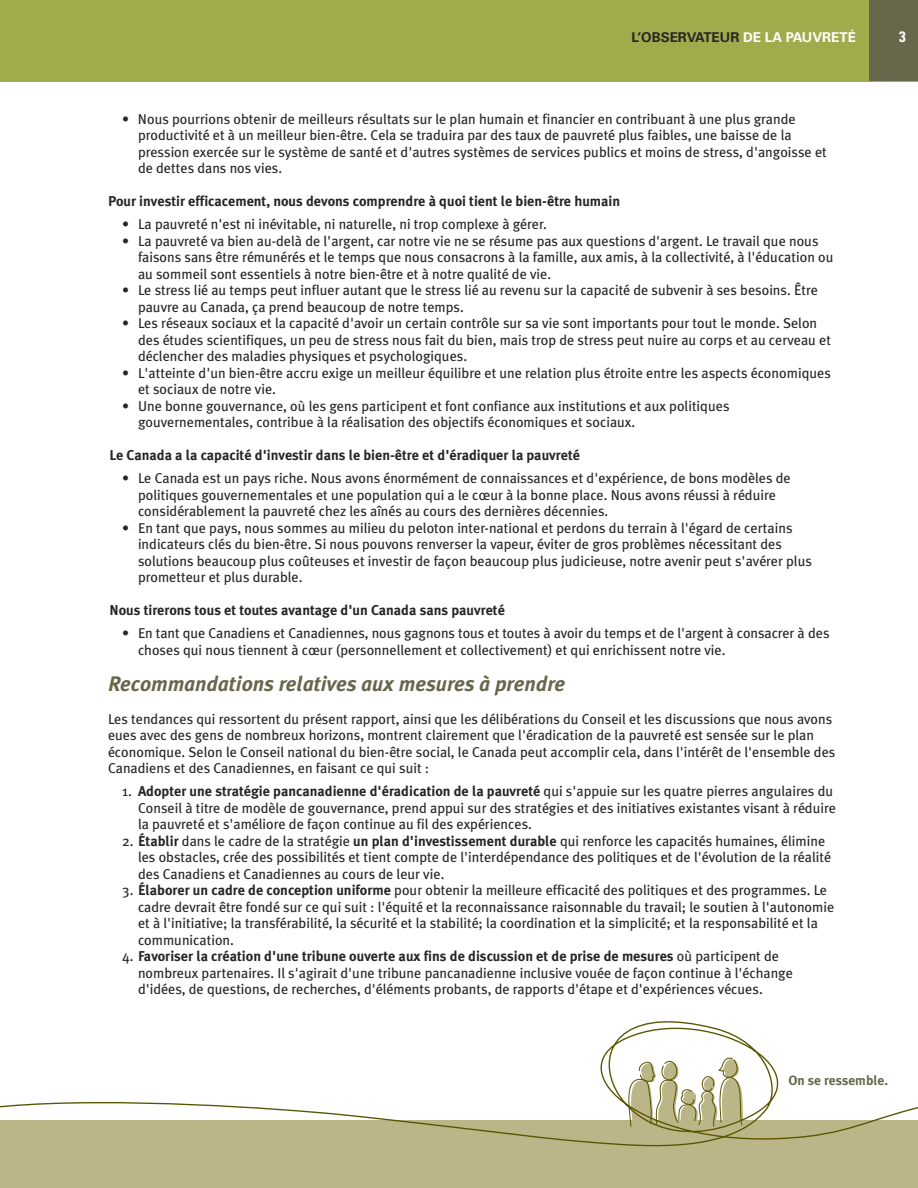
<style>
.page{position:relative;width:918px;height:1188px;background:#fff}
.page>*{position:absolute;margin:0;border:0;box-sizing:border-box;transform-origin:0 0}
.t1{font:italic 700 21px "Meta Plus";color:#68674b}
.t2{font:700 condensed 15px "Univers LT Std";color:#fff}
.t3{font:14.25px/16.5px "Meta Plus";color:#272627}
.t4{font:700 14.25px "Meta Plus";color:#272627}
.t5{font:700 13.5px "Univers LT Std";color:#272627}
.t6{font:700 13.5px "Meta Plus";color:#68674b}
.s1{color:#fff}
.s2{font-weight:700}
</style>
<div class="page">
<div style="left:0;top:0;width:918px;height:81px;background:#a2ab4b"></div>
<div style="left:869px;top:0;width:49px;height:81px;background:#68674b"></div>
<div style="left:0;top:1121px;width:918px;height:67px;background:#bbb687"></div>
<svg style="left:0;top:1021px;width:918px;height:126px"></svg>
<div style="left:786px;top:1057px;width:132px;height:39px;background:#fff"></div>
<p class="t5" style="left:632px;top:33px;width:226px">L’OBSERVATEUR <span class="s1">DE LA PAUVRETÉ</span></p>
<p class="t2" style="left:899px;top:31px;width:8px">3</p>
<p class="t3" style="left:138px;top:111px;width:690px;text-indent:-16px">• Nous pourrions obtenir de meilleurs résultats sur le plan humain et financier en contribuant à une plus grande productivité et à un meilleur bien-être. Cela se traduira par des taux de pauvreté plus faibles, une baisse de la pression exercée sur le système de santé et d'autres systèmes de services publics et moins de stress, d'angoisse et de dettes dans nos vies.</p>
<p class="t4" style="left:108px;top:193px;width:514px">Pour investir efficacement, nous devons comprendre à quoi tient le bien-être humain</p>
<p class="t3" style="left:122px;top:216px;width:426px">• La pauvreté n'est ni inévitable, ni naturelle, ni trop complexe à gérer.</p>
<p class="t3" style="left:138px;top:233px;width:697px;text-indent:-16px">• La pauvreté va bien au-delà de l'argent, car notre vie ne se résume pas aux questions d'argent. Le travail que nous faisons sans être rémunérés et le temps que nous consacrons à la famille, aux amis, à la collectivité, à l'éducation ou au sommeil sont essentiels à notre bien-être et à notre qualité de vie.</p>
<p class="t3" style="left:138px;top:282px;width:681px;text-indent:-16px">• Le stress lié au temps peut influer autant que le stress lié au revenu sur la capacité de subvenir à ses besoins. Être pauvre au Canada, ça prend beaucoup de notre temps.</p>
<p class="t3" style="left:138px;top:315px;width:695px;text-indent:-16px">• Les réseaux sociaux et la capacité d'avoir un certain contrôle sur sa vie sont importants pour tout le monde. Selon des études scientifiques, un peu de stress nous fait du bien, mais trop de stress peut nuire au corps et au cerveau et déclencher des maladies physiques et psychologiques.</p>
<p class="t3" style="left:138px;top:365px;width:694px;text-indent:-16px">• L'atteinte d'un bien-être accru exige un meilleur équilibre et une relation plus étroite entre les aspects économiques et sociaux de notre vie.</p>
<p class="t3" style="left:138px;top:398px;width:593px;text-indent:-16px">• Une bonne gouvernance, où les gens participent et font confiance aux institutions et aux politiques gouvernementales, contribue à la réalisation des objectifs économiques et sociaux.</p>
<p class="t4" style="left:110px;top:447px;width:472px">Le Canada a la capacité d'investir dans le bien-être et d'éradiquer la pauvreté</p>
<p class="t3" style="left:138px;top:470px;width:654px;text-indent:-16px">• Le Canada est un pays riche. Nous avons énormément de connaissances et d'expérience, de bons modèles de politiques gouvernementales et une population qui a le cœur à la bonne place. Nous avons réussi à réduire considérablement la pauvreté chez les aînés au cours des dernières décennies.</p>
<p class="t3" style="left:138px;top:519px;width:675px;text-indent:-16px">• En tant que pays, nous sommes au milieu du peloton inter-national et perdons du terrain à l'égard de certains indicateurs clés du bien-être. Si nous pouvons renverser la vapeur, éviter de gros problèmes nécessitant des solutions beaucoup plus coûteuses et investir de façon beaucoup plus judicieuse, notre avenir peut s'avérer plus prometteur et plus durable.</p>
<p class="t4" style="left:110px;top:602px;width:397px">Nous tirerons tous et toutes avantage d'un Canada sans pauvreté</p>
<p class="t3" style="left:138px;top:625px;width:693px;text-indent:-16px">• En tant que Canadiens et Canadiennes, nous gagnons tous et toutes à avoir du temps et de l'argent à consacrer à des choses qui nous tiennent à cœur (personnellement et collectivement) et qui enrichissent notre vie.</p>
<h1 class="t1" style="left:108px;top:671px;width:459px">Recommandations relatives aux mesures à prendre</h1>
<p class="t3" style="left:108px;top:710px;width:729px">Les tendances qui ressortent du présent rapport, ainsi que les délibérations du Conseil et les discussions que nous avons eues avec des gens de nombreux horizons, montrent clairement que l'éradication de la pauvreté est sensée sur le plan économique. Selon le Conseil national du bien-être social, le Canada peut accomplir cela, dans l'intérêt de l'ensemble des Canadiens et des Canadiennes, en faisant ce qui suit :</p>
<p class="t3" style="left:138px;top:783px;width:699px;text-indent:-16px">1. <span class="s2">Adopter une stratégie pancanadienne d'éradication de la pauvreté</span> qui s'appuie sur les quatre pierres angulaires du<br>Conseil à titre de modèle de gouvernance, prend appui sur des stratégies et des initiatives existantes visant à réduire la pauvreté et s'améliore de façon continue au fil des expériences.</p>
<p class="t3" style="left:138px;top:832px;width:695px;text-indent:-16px">2. <span class="s2">Établir</span> dans le cadre de la stratégie <span class="s2">un plan d'investissement durable</span> qui renforce les capacités humaines, élimine les obstacles, crée des possibilités et tient compte de l'interdépendance des politiques et de l'évolution de la réalité des Canadiens et Canadiennes au cours de leur vie.</p>
<p class="t3" style="left:138px;top:882px;width:698px;text-indent:-16px">3. <span class="s2">Élaborer un cadre de conception uniforme</span> pour obtenir la meilleure efficacité des politiques et des programmes. Le cadre devrait être fondé sur ce qui suit : l'équité et la reconnaissance raisonnable du travail; le soutien à l'autonomie et à l'initiative; la transférabilité, la sécurité et la stabilité; la coordination et la simplicité; et la responsabilité et la communication.</p>
<p class="t3" style="left:138px;top:948px;width:657px;text-indent:-16px">4. <span class="s2">Favoriser la création d'une tribune ouverte aux fins de discussion et de prise de mesures</span> où participent de nombreux partenaires. Il s'agirait d'une tribune pancanadienne inclusive vouée de façon continue à l'échange d'idées, de questions, de recherches, d'éléments probants, de rapports d'étape et d'expériences vécues.</p>
<p class="t6" style="left:789px;top:1073px;width:101px">On se ressemble.</p>
</div>
